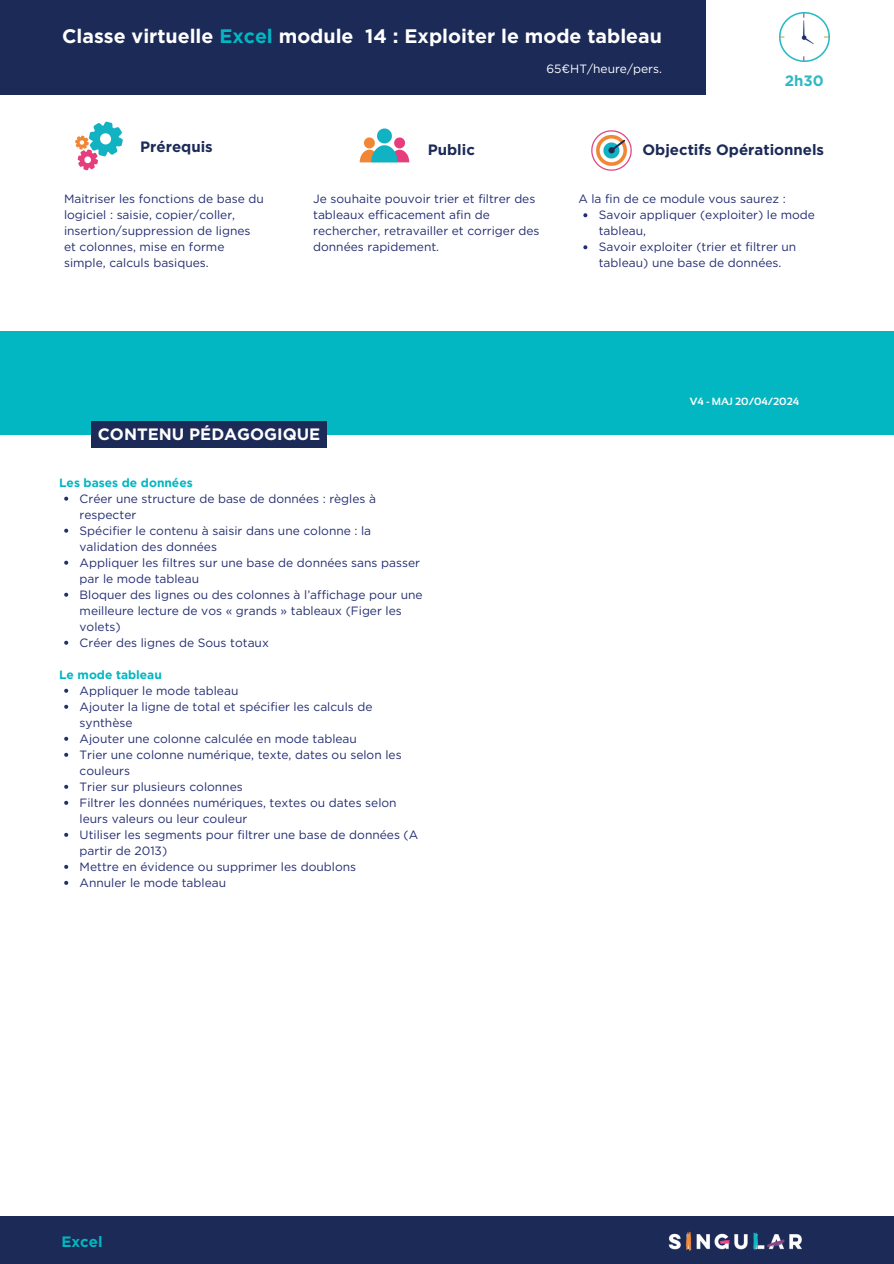
<style>
.page{position:relative;width:894px;height:1264px;background:#fff}
.page>*{position:absolute;margin:0;border:0;box-sizing:border-box;transform-origin:0 0}
.t1{font:700 19.5px "Gotham";color:#fff}
.t2{font:700 16.5px "Gotham";color:#fefefe}
.t3{font:700 15px "Gotham";color:#1c2a57}
.t4{font:700 15px "Gotham";color:#00b7c2}
.t5{font:700 15px "Gotham";color:#31b8c5}
.t6{font:12px/16px "Gotham";color:#232d71}
.t7{font:700 12px "Gotham";color:#00b7c2}
.t8{font:12px "Gotham";color:#fff}
.t9{font:700 10.5px "Sansation";color:#fefefe}
.s1{color:#00b7c2}
</style>
<div class="page">
<div style="left:0;top:0;width:705px;height:94px;background:#1c2a57"></div>
<img style="left:779px;top:12px;width:50px;height:50px">
<svg style="left:583px;top:213px;width:4px;height:4px"></svg>
<svg style="left:583px;top:245px;width:4px;height:4px"></svg>
<svg style="left:64px;top:496px;width:4px;height:4px"></svg>
<svg style="left:64px;top:528px;width:4px;height:4px"></svg>
<svg style="left:64px;top:560px;width:4px;height:4px"></svg>
<svg style="left:64px;top:592px;width:4px;height:4px"></svg>
<svg style="left:64px;top:640px;width:4px;height:4px"></svg>
<svg style="left:64px;top:688px;width:4px;height:4px"></svg>
<svg style="left:64px;top:704px;width:4px;height:4px"></svg>
<svg style="left:64px;top:736px;width:4px;height:4px"></svg>
<svg style="left:64px;top:752px;width:4px;height:4px"></svg>
<svg style="left:64px;top:784px;width:4px;height:4px"></svg>
<svg style="left:64px;top:800px;width:4px;height:4px"></svg>
<svg style="left:64px;top:832px;width:4px;height:4px"></svg>
<svg style="left:64px;top:864px;width:4px;height:4px"></svg>
<svg style="left:64px;top:880px;width:4px;height:4px"></svg>
<img style="left:75px;top:121px;width:48px;height:50px">
<img style="left:359px;top:128px;width:51px;height:35px">
<img style="left:591px;top:130px;width:41px;height:41px">
<div style="left:0;top:1216px;width:893px;height:47px;background:#1c2a57"></div>
<img style="left:668px;top:1231px;width:134px;height:21px">
<div style="left:0;top:331px;width:893px;height:104px;background:#00b7c2"></div>
<div style="left:91px;top:421px;width:236px;height:27px;background:#1c2a57"></div>
<h1 class="t1" style="left:62px;top:24px;width:601px">Classe virtuelle <span class="s1">Excel</span> module 14 : Exploiter le mode tableau</h1>
<p class="t8" style="left:546px;top:61px;width:117px">65€HT/heure/pers.</p>
<p class="t5" style="left:784px;top:72px;width:40px">2h30</p>
<p class="t3" style="left:140px;top:138px;width:74px">Prérequis</p>
<h4 class="t3" style="left:427px;top:140px;width:49px">Public</h4>
<p class="t3" style="left:642px;top:140px;width:183px">Objectifs Opérationnels</p>
<h5 class="t6" style="left:64px;top:191px;width:201px">Maitriser les fonctions de base du logiciel : saisie, copier/coller, insertion/suppression de lignes et colonnes, mise en forme simple, calculs basiques.</h5>
<p class="t6" style="left:313px;top:191px;width:228px">Je souhaite pouvoir trier et filtrer des tableaux efficacement afin de rechercher, retravailler et corriger des données rapidement.</p>
<h3 class="t6" style="left:578px;top:191px;width:209px">A la fin de ce module vous saurez :</h3>
<p class="t6" style="left:598px;top:207px;width:218px">Savoir appliquer (exploiter) le mode tableau,</p>
<h3 class="t6" style="left:598px;top:239px;width:199px">Savoir exploiter (trier et filtrer un tableau) une base de données.</h3>
<p class="t2" style="left:98px;top:424px;width:224px">CONTENU PÉDAGOGIQUE</p>
<p class="t7" style="left:59px;top:475px;width:135px">Les bases de données</p>
<h3 class="t6" style="left:80px;top:490px;width:298px">Créer une structure de base de données : règles à respecter</h3>
<p class="t6" style="left:80px;top:522px;width:293px">Spécifier le contenu à saisir dans une colonne : la validation des données</p>
<h3 class="t6" style="left:80px;top:554px;width:342px">Appliquer les filtres sur une base de données sans passer par le mode tableau</h3>
<h5 class="t6" style="left:80px;top:586px;width:344px">Bloquer des lignes ou des colonnes à l’affichage pour une meilleure lecture de vos « grands » tableaux (Figer les volets)</h5>
<h5 class="t6" style="left:80px;top:634px;width:191px">Créer des lignes de Sous totaux</h5>
<h5 class="t7" style="left:59px;top:667px;width:104px">Le mode tableau</h5>
<p class="t6" style="left:80px;top:682px;width:160px">Appliquer le mode tableau</p>
<p class="t6" style="left:80px;top:698px;width:294px">Ajouter la ligne de total et spécifier les calculs de synthèse</p>
<p class="t6" style="left:80px;top:730px;width:279px">Ajouter une colonne calculée en mode tableau</p>
<h2 class="t6" style="left:80px;top:746px;width:323px">Trier une colonne numérique, texte, dates ou selon les couleurs</h2>
<h4 class="t6" style="left:80px;top:778px;width:165px">Trier sur plusieurs colonnes</h4>
<p class="t6" style="left:80px;top:794px;width:318px">Filtrer les données numériques, textes ou dates selon leurs valeurs ou leur couleur</p>
<p class="t6" style="left:80px;top:826px;width:340px">Utiliser les segments pour filtrer une base de données (A partir de 2013)</p>
<p class="t6" style="left:80px;top:858px;width:278px">Mettre en évidence ou supprimer les doublons</p>
<p class="t6" style="left:80px;top:874px;width:148px">Annuler le mode tableau</p>
<p class="t4" style="left:61px;top:1232px;width:43px">Excel</p>
<p class="t9" style="left:689px;top:395px;width:111px">V4 - MAJ 20/04/2024</p>
</div>
